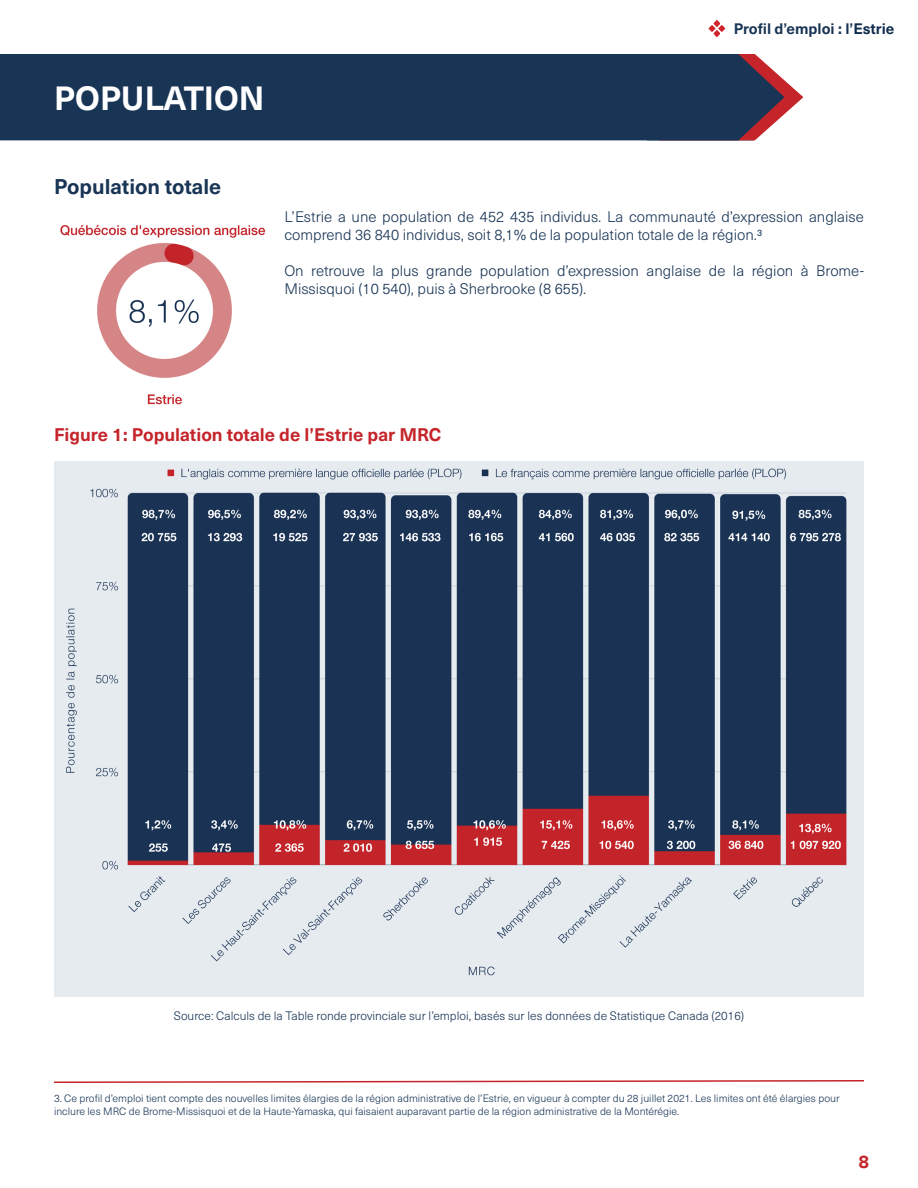
<style>
.page{position:relative;width:918px;height:1188px;background:#fff}
.page>*{position:absolute;margin:0;border:0;box-sizing:border-box;transform-origin:0 0}
.t1{font:700 33px "Neue Haas Unica W1 G";color:#fff}
.t2{font:700 21px "Neue Haas Unica W1 G";color:#193555}
.t3{font:700 18px "Neue Haas Unica W1 G";color:#c4242a}
.t4{font:300 15px/18px "Neue Haas Unica W1 G";color:#193555}
.t5{font:700 15px "Neue Haas Unica W1 G";color:#193555}
.t6{font:300 12px "Neue Haas Unica W1 G";color:#193555}
.t7{font:300 10.5px/12.6px "Neue Haas Unica W1 G";color:#193555}
.s1{color:#122e4f}
</style>
<div class="page">
<div style="left:0;top:54px;width:754px;height:86px;background:#193555"></div>
<svg style="left:600px;top:54px;width:204px;height:87px"></svg>
<svg style="left:708px;top:20px;width:17px;height:17px"></svg>
<img style="left:54px;top:461px;width:810px;height:536px">
<img style="left:60px;top:224px;width:206px;height:181px">
<svg style="left:54px;top:1080px;width:810px;height:3px"></svg>
<p class="t1" style="left:54px;top:73px;width:212px">POPULATION</p>
<h3 class="t5" style="left:734px;top:17px;width:162px">Profil d’emploi : l’<span class="s1">Estrie</span></h3>
<p class="t2" style="left:54px;top:171px;width:169px">Population totale</p>
<p class="t4" style="left:284px;top:207px;width:581px">L’Estrie a une population de 452 435 individus. La communauté d’expression anglaise comprend 36 840 individus, soit 8,1% de la population totale de la région.3</p>
<p class="t4" style="left:284px;top:261px;width:581px">On retrouve la plus grande population d’expression anglaise de la région à Brome-<br>Missisquoi (10 540), puis à Sherbrooke (8 655).</p>
<p class="t3" style="left:54px;top:421px;width:389px">Figure 1: Population totale de l’Estrie par MRC</p>
<p class="t6" style="left:174px;top:1007px;width:572px">Source: Calculs de la Table ronde provinciale sur l’emploi, basés sur les données de Statistique Canada (2016)</p>
<p class="t7" style="left:54px;top:1092px;width:787px">3. Ce profil d’emploi tient compte des nouvelles limites élargies de la région administrative de l’Estrie, en vigueur à compter du 28 juillet 2021. Les limites ont été élargies pour inclure les MRC de Brome-Missisquoi et de la Haute-Yamaska, qui faisaient auparavant partie de la région administrative de la Montérégie.</p>
<p class="t3" style="left:859px;top:1148px;width:12px">8</p>
</div>
